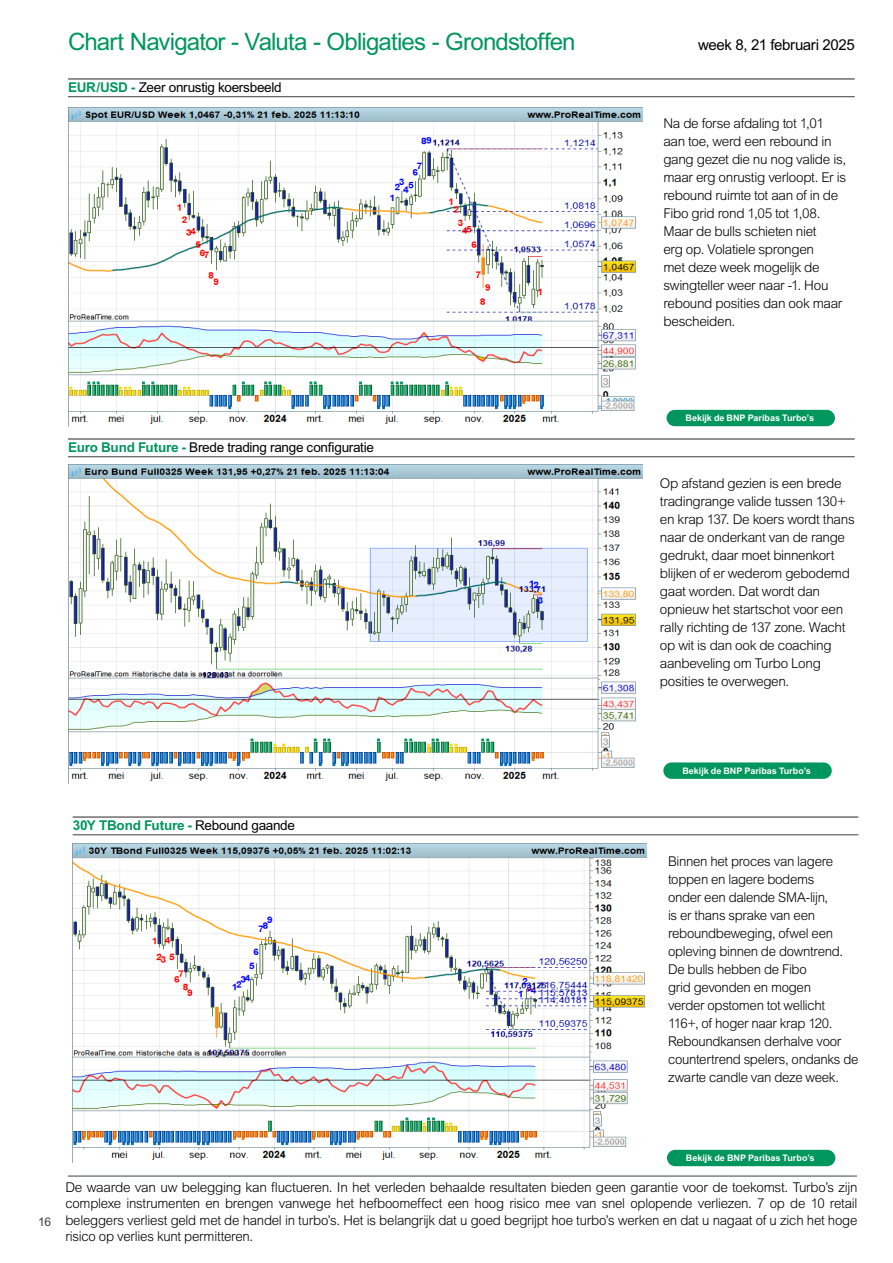
<style>
.page{position:relative;width:893px;height:1263px;background:#fff}
.page>*{position:absolute;margin:0;border:0;box-sizing:border-box;transform-origin:0 0}
.Heading_Table_Double{font:24px "Arial MT Std";letter-spacing:-.035em;color:#00965d}
.Heading_Table_Double-2{font:15px "Arial MT Std";letter-spacing:-.025em;color:#000}
.Body{font:300 13.5px/18px "Arial MT Std";letter-spacing:-.025em;color:#000}
.Basisalinea{font:13.5px "Arial MT Std";letter-spacing:-.02em;color:#000}
.Basisalinea-2{font:700 13.5px "Arial MT Std";letter-spacing:-.015em;color:#00965d}
.t1{font:12px "Arial MT Std";color:#3e3e3f}
.t2{font:700 9px "Arial MT Std";color:#fff}
.s1{font-weight:700;color:#00965d}
.s2{font-weight:400;color:#000}
</style>
<div class="page">
<hr style="left:68px;top:1175px;width:789px;height:2px;background:#78848a">
<hr style="left:68px;top:78px;width:787px;height:2px;background:#3e3e3f">
<hr style="left:68px;top:96px;width:787px;height:1px;background:#3e3e3f">
<img style="left:68px;top:107px;width:574px;height:319px">
<div style="left:666px;top:410px;width:169px;height:16px;background:#00965d;border-radius:8px"></div>
<img style="left:68px;top:465px;width:574px;height:318px">
<div style="left:663px;top:762px;width:169px;height:17px;background:#00965d;border-radius:8px"></div>
<hr style="left:68px;top:438px;width:787px;height:2px;background:#3e3e3f">
<hr style="left:68px;top:456px;width:787px;height:1px;background:#3e3e3f">
<hr style="left:73px;top:816px;width:785px;height:2px;background:#3e3e3f">
<hr style="left:73px;top:834px;width:785px;height:1px;background:#3e3e3f">
<img style="left:73px;top:844px;width:574px;height:316px">
<div style="left:667px;top:1150px;width:168px;height:16px;background:#00965d;border-radius:8px"></div>
<p class="Heading_Table_Double" style="left:68px;top:28px;width:509px">Chart Navigator - Valuta - Obligaties - Grondstoffen</p>
<p class="Heading_Table_Double-2" style="left:698px;top:36px;width:158px">week 8, 21 februari 2025</p>
<p class="Basisalinea" style="left:68px;top:80px;width:215px"><span class="s1">EUR/USD -</span> Zeer onrustig koersbeeld</p>
<p class="Body" style="left:663px;top:115px;width:184px">Na de forse afdaling tot 1,01 aan toe, werd een rebound in gang gezet die nu nog valide is, maar erg onrustig verloopt. Er is rebound ruimte tot aan of in de<br>Fibo grid rond 1,05 tot 1,08.</p>
<p class="Body" style="left:663px;top:223px;width:181px">Maar de bulls schieten niet<br>erg op. Volatiele sprongen<br>met deze week mogelijk de swingteller weer naar -1. Hou rebound posities dan ook maar bescheiden.</p>
<p class="Basisalinea" style="left:68px;top:440px;width:308px"><span class="s1">Euro Bund Future -</span> Brede trading range configuratie</p>
<p class="t2" style="left:685px;top:412px;width:130px">Bekijk de BNP Paribas Turbo’s</p>
<p class="Body" style="left:660px;top:475px;width:196px">Op afstand gezien is een brede tradingrange valide tussen 130+ en krap 137. De koers wordt thans naar de onderkant van de range gedrukt, daar moet binnenkort blijken of er wederom gebodemd gaat worden. Dat wordt dan opnieuw het startschot voor een rally richting de 137 zone. Wacht op wit is dan ook de coaching aanbeveling om Turbo Long posities te overwegen.</p>
<p class="Basisalinea-2" style="left:73px;top:818px;width:224px">30Y TBond Future - <span class="s2">Rebound gaande</span></p>
<p class="t2" style="left:682px;top:765px;width:130px">Bekijk de BNP Paribas Turbo’s</p>
<p class="Body" style="left:668px;top:853px;width:192px">Binnen het proces van lagere toppen en lagere bodems<br>onder een dalende SMA-lijn,<br>is er thans sprake van een reboundbeweging, ofwel een opleving binnen de downtrend.<br>De bulls hebben de Fibo<br>grid gevonden en mogen<br>verder opstomen tot wellicht<br>116+, of hoger naar krap 120.<br>Reboundkansen derhalve voor countertrend spelers, ondanks de zwarte candle van deze week.</p>
<p class="t1" style="left:38px;top:1215px;width:15px">16</p>
<p class="t2" style="left:686px;top:1152px;width:130px">Bekijk de BNP Paribas Turbo’s</p>
<p class="Body" style="left:65px;top:1179px;width:794px;line-height:16.5px;text-align:justify">De waarde van uw belegging kan fluctueren. In het verleden behaalde resultaten bieden geen garantie voor de toekomst. Turbo’s zijn complexe instrumenten en brengen vanwege het hefboomeffect een hoog risico mee van snel oplopende verliezen. 7 op de 10 retail beleggers verliest geld met de handel in turbo’s. Het is belangrijk dat u goed begrijpt hoe turbo’s werken en dat u nagaat of u zich het hoge risico op verlies kunt permitteren.</p>
</div>
